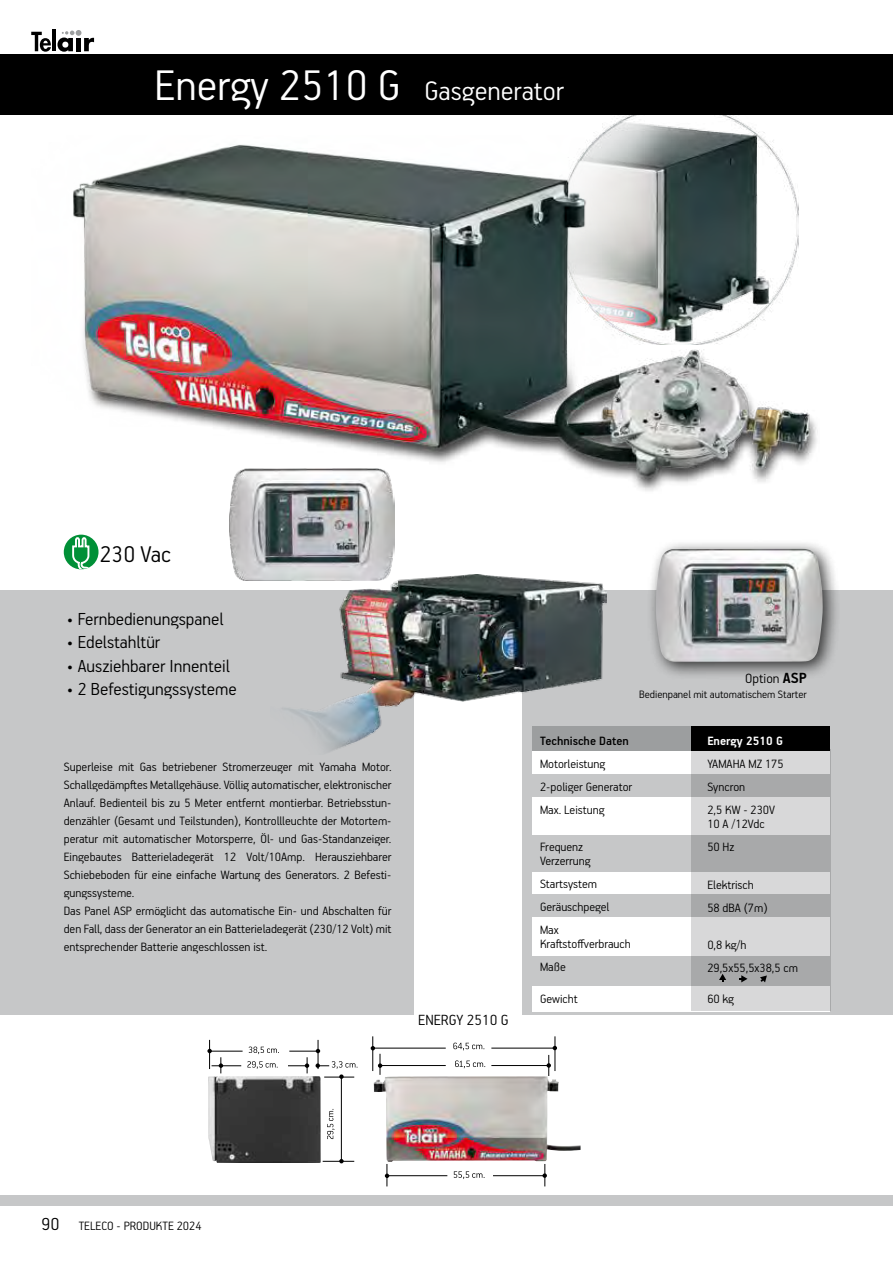
<style>
.page{position:relative;width:893px;height:1263px;background:#fff}
.page>*{position:absolute;margin:0;border:0;box-sizing:border-box;transform-origin:0 0}
.t1{font:300 30px "PF Handbook Pro";color:#fff}
.t2{font:300 25.5px "PF Handbook Pro";color:#000}
.t3{font:300 19.5px "PF Handbook Pro";color:#000}
.t4{font:300 16.5px "PF Handbook Pro";color:#000}
.t5{font:300 15px "PF Handbook Pro";color:#000}
.t6{font:300 13.5px/18px "PF Handbook Pro";color:#000}
.t7{font:500 13.5px "PF Handbook Pro";color:#000}
.t8{font:700 13.5px "PF Handbook Pro";color:#fff}
.t9{font:300 12px "PF Handbook Pro";color:#000}
.s1{font-size:48px}
.s2{font-weight:700;font-size:16.5px}
</style>
<div class="page">
<div style="left:0;top:590px;width:893px;height:425px;background:#c6c7c8"></div>
<div style="left:0;top:1195px;width:893px;height:10px;background:#c6c7c8"></div>
<div style="left:414px;top:648px;width:108px;height:371px;background:#fff"></div>
<div style="left:533px;top:917px;width:297px;height:39px;background:#fff"></div>
<div style="left:533px;top:986px;width:297px;height:25px;background:#fff"></div>
<div style="left:533px;top:872px;width:297px;height:21px;background:#fff"></div>
<div style="left:533px;top:796px;width:297px;height:38px;background:#fff"></div>
<div style="left:533px;top:734px;width:297px;height:40px;background:#fff"></div>
<div style="left:533px;top:726px;width:297px;height:25px;background:#000"></div>
<svg style="left:691px;top:751px;width:139px;height:260px;background:#c3c3c4"></svg>
<div style="left:533px;top:726px;width:158px;height:25px;background:#9c9e9f"></div>
<svg style="left:719px;top:974px;width:7px;height:8px"></svg>
<svg style="left:739px;top:975px;width:8px;height:7px"></svg>
<svg style="left:760px;top:975px;width:7px;height:7px"></svg>
<img style="left:600px;top:115px;width:165px;height:20px">
<img style="left:374px;top:1076px;width:206px;height:86px">
<img style="left:208px;top:1076px;width:113px;height:87px">
<hr style="left:210px;top:1051px;width:33px;height:1px;background:#000">
<svg style="left:249px;top:1046px;width:30px;height:8px"></svg>
<hr style="left:323px;top:1161px;width:31px;height:1px;background:#000">
<hr style="left:341px;top:1077px;width:1px;height:83px;background:#000">
<svg style="left:327px;top:1109px;width:8px;height:30px"></svg>
<svg style="left:339px;top:1159px;width:5px;height:4px"></svg>
<svg style="left:247px;top:1061px;width:31px;height:8px"></svg>
<svg style="left:207px;top:1040px;width:34px;height:33px"></svg>
<svg style="left:288px;top:1040px;width:70px;height:39px"></svg>
<hr style="left:493px;top:1175px;width:52px;height:1px;background:#000">
<hr style="left:387px;top:1175px;width:60px;height:1px;background:#000">
<svg style="left:385px;top:1164px;width:4px;height:22px"></svg>
<svg style="left:542px;top:1164px;width:5px;height:22px"></svg>
<hr style="left:491px;top:1048px;width:64px;height:1px;background:#000">
<hr style="left:373px;top:1048px;width:73px;height:1px;background:#000">
<hr style="left:372px;top:1036px;width:1px;height:35px;background:#000">
<hr style="left:555px;top:1036px;width:1px;height:35px;background:#000">
<hr style="left:491px;top:1065px;width:58px;height:1px;background:#000">
<hr style="left:380px;top:1065px;width:66px;height:1px;background:#000">
<svg style="left:371px;top:1046px;width:11px;height:29px"></svg>
<svg style="left:547px;top:1046px;width:10px;height:30px"></svg>
<svg style="left:453px;top:1043px;width:31px;height:7px"></svg>
<svg style="left:455px;top:1060px;width:30px;height:8px"></svg>
<svg style="left:454px;top:1171px;width:31px;height:8px"></svg>
<img style="left:230px;top:493px;width:164px;height:88px">
<img style="left:73px;top:135px;width:745px;height:358px">
<img style="left:270px;top:575px;width:336px;height:180px">
<div style="left:64px;top:535px;width:35px;height:34px;background:#009037;border-radius:50%"></div>
<svg style="left:71px;top:536px;width:22px;height:33px"></svg>
<div style="left:646px;top:539px;width:195px;height:141px;background:#000;opacity:.75"></div>
<img style="left:656px;top:549px;width:167px;height:113px">
<hr style="left:52px;top:29px;width:4px;height:22px;background:#000">
<svg style="left:31px;top:32px;width:20px;height:20px"></svg>
<svg style="left:57px;top:30px;width:37px;height:22px"></svg>
<div style="left:0;top:54px;width:893px;height:61px;background:#000"></div>
<h1 class="t1" style="left:154px;top:72px;width:411px"><span class="s1">Energy 2510 G</span> Gasgenerator</h1>
<h2 class="t2" style="left:100px;top:538px;width:73px">230 Vac</h2>
<h3 class="t3" style="left:66px;top:607px;width:159px">• Fernbedienungspanel</h3>
<h3 class="t3" style="left:66px;top:630px;width:95px">• Edelstahltür</h3>
<h3 class="t3" style="left:66px;top:654px;width:165px">• Ausziehbarer Innenteil</h3>
<h3 class="t3" style="left:66px;top:677px;width:172px">• 2 Befestigungssysteme</h3>
<p class="t6" style="left:64px;top:758px;width:329px">Superleise mit Gas betriebener Stromerzeuger mit Yamaha Motor.<br>Schallgedämpftes Metallgehäuse. Völlig automatischer, elektronischer Anlauf. Bedienteil bis zu 5 Meter entfernt montierbar. Betriebsstun&shy;denzähler (Gesamt und Teilstunden), Kontrollleuchte der Motortem&shy;peratur mit automatischer Motorsperre, Öl- und Gas-Standanzeiger.<br>Eingebautes Batterieladegerät 12 Volt/10Amp. Herausziehbarer Schiebeboden für eine einfache Wartung des Generators. 2 Befesti&shy;gungssysteme.<br>Das Panel ASP ermöglicht das automatische Ein- und Abschalten für den Fall, dass der Generator an ein Batterieladegerät (230/12 Volt) mit entsprechender Batterie angeschlossen ist.</p>
<p class="t4" style="left:418px;top:1010px;width:92px">ENERGY 2510 G</p>
<p class="t5" style="left:745px;top:670px;width:63px">Option <span class="s2">ASP</span></p>
<p class="t9" style="left:639px;top:687px;width:169px">Bedienpanel mit automatischem Starter</p>
<p class="t7" style="left:540px;top:732px;width:90px">Technische Daten</p>
<p class="t6" style="left:540px;top:751px;width:94px;line-height:23px">Motorleistung<br>2-poliger Generator<br>Max. Leistung</p>
<p class="t6" style="left:540px;top:839px;width:52px;line-height:14.4px">Frequenz<br>Verzerrung</p>
<p class="t6" style="left:540px;top:872px;width:71px;line-height:23px">Startsystem<br>Geräuschpegel<br>Max</p>
<p class="t6" style="left:540px;top:932px;width:92px;line-height:23px">Kraftstoffverbrauch<br>Maße</p>
<p class="t6" style="left:540px;top:989px;width:39px">Gewicht</p>
<p class="t8" style="left:707px;top:732px;width:77px">Energy 2510 G</p>
<p class="t6" style="left:707px;top:752px;width:78px;line-height:23px">YAMAHA MZ 175<br>Syncron<br>2,5 KW - 230V</p>
<p class="t6" style="left:707px;top:812px;width:59px;line-height:23px">10 A /12Vdc<br>50 Hz</p>
<p class="t6" style="left:707px;top:872px;width:62px;line-height:23px">Elektrisch<br>58 dBA (7m)</p>
<p class="t6" style="left:707px;top:933px;width:92px;line-height:23px">0,8 kg/h<br>29,5x55,5x38,5 cm</p>
<p class="t6" style="left:707px;top:989px;width:28px">60 kg</p>
<h3 class="t3" style="left:42px;top:1212px;width:19px">90</h3>
<p class="t6" style="left:79px;top:1216px;width:124px">TELECO - PRODUKTE 2024</p>
</div>
